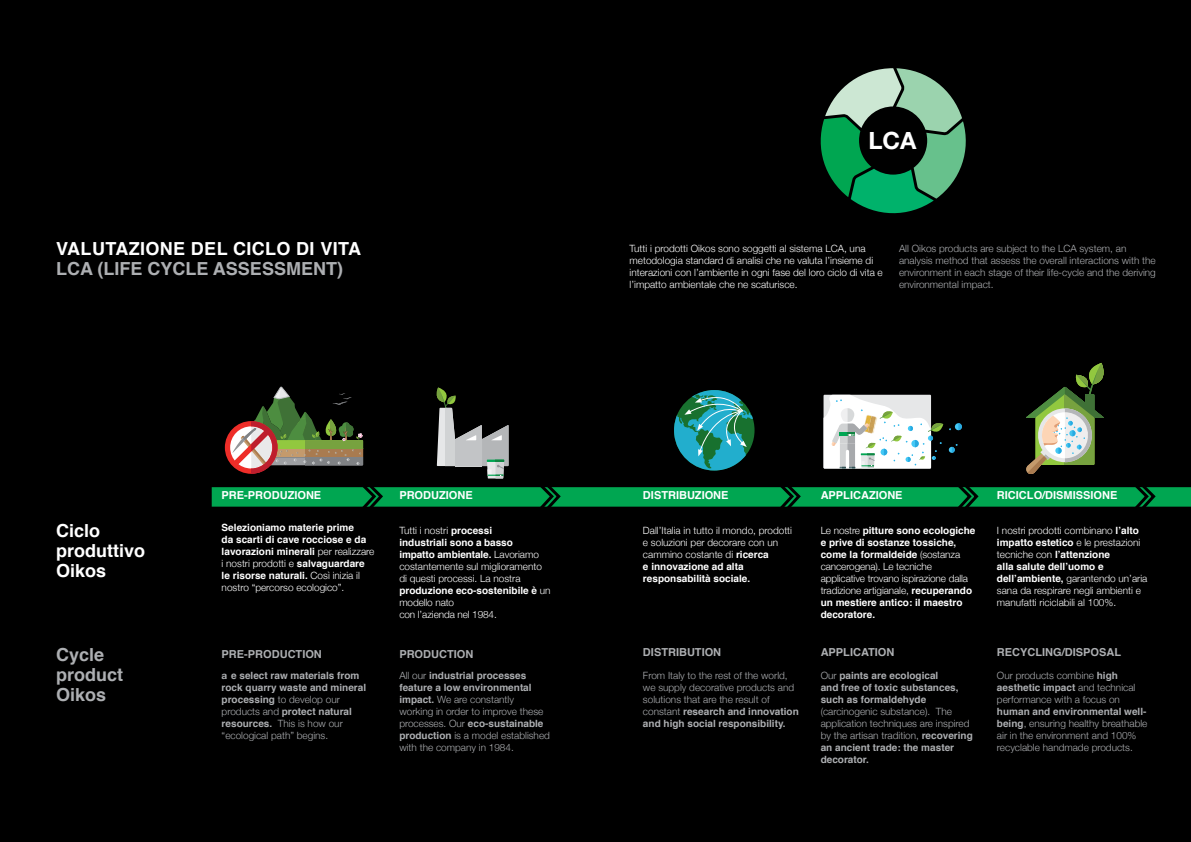
<style>
.page{position:relative;width:1191px;height:842px;background:#000}
.page>*{position:absolute;margin:0;border:0;box-sizing:border-box;transform-origin:0 0}
.t1{font:700 23.8px "Helvetica Neue";color:#fff}
.t2{font:700 18px/20px "Helvetica";color:#adafb2}
.t3{font:700 18px "Helvetica";letter-spacing:.02em;color:#fff}
.t4{font:700 18px/20px "Helvetica";color:#fff}
.t5{font:700 11px "Helvetica";color:#fff}
.t6{font:700 11px "Helvetica";color:#adafb2}
.t7{font:300 10px/12px "Helvetica Neue";color:#adafb2}
.t8{font:300 10px/12px "Helvetica Neue";color:#fff}
.t9{font:700 10px/12px "Helvetica";color:#fff}
.t10{font:700 10px/12px "Helvetica";color:#adafb2}
.s1{font-family:"Helvetica";font-weight:700}
.s2{font-family:"Helvetica Neue";font-weight:300}
.s3{font-family:"Helvetica Neue"}
</style>
<div class="page">
<svg style="left:436px;top:387px;width:72px;height:91px"></svg>
<svg style="left:820px;top:68px;width:146px;height:146px"></svg>
<div style="left:212px;top:487px;width:979px;height:20px;background:#00a651"></div>
<svg style="left:1026px;top:363px;width:78px;height:111px"></svg>
<svg style="left:769px;top:487px;width:34px;height:20px"></svg>
<svg style="left:823px;top:395px;width:139px;height:73px"></svg>
<svg style="left:1124px;top:487px;width:33px;height:20px"></svg>
<svg style="left:947px;top:487px;width:33px;height:20px"></svg>
<svg style="left:674px;top:390px;width:79px;height:80px"></svg>
<svg style="left:529px;top:487px;width:34px;height:20px"></svg>
<svg style="left:225px;top:387px;width:160px;height:120px"></svg>
<h2 class="t3" style="left:56px;top:235px;width:306px">VALUTAZIONE DEL CICLO DI VITA</h2>
<h2 class="t2" style="left:56px;top:259px;width:288px">LCA (LIFE CYCLE ASSESSMENT)</h2>
<h1 class="t1" style="left:868px;top:126px;width:50px">LCA</h1>
<p class="t8" style="left:629px;top:241px;width:255px">Tutti i prodotti Oikos sono soggetti al sistema LCA, una metodologia standard di analisi che ne valuta l’insieme di interazioni con l’ambiente in ogni fase del loro ciclo di vita e l’impatto ambientale che ne scaturisce.</p>
<p class="t7" style="left:899px;top:241px;width:258px">All Oikos products are subject to the LCA system, an analysis method that assess the overall interactions with the environment in each stage of their life-cycle and the deriving environmental impact.</p>
<p class="t5" style="left:222px;top:487px;width:101px">PRE-PRODUZIONE</p>
<p class="t5" style="left:399px;top:487px;width:75px">PRODUZIONE</p>
<p class="t8" style="left:399px;top:523px;width:94px">Tutti i nostri <span class="s1">processi</span></p>
<p class="t9" style="left:399px;top:536px;width:141px">industriali sono a basso impatto ambientale. <span class="s2">Lavoriamo</span></p>
<p class="t8" style="left:399px;top:559px;width:144px">costantemente sul miglioramento di questi processi. La nostra</p>
<p class="t9" style="left:399px;top:584px;width:153px">produzione eco-sostenibile è <span class="s2">un</span></p>
<p class="t8" style="left:399px;top:595px;width:99px">modello nato<br>con l’azienda nel 1984.</p>
<h2 class="t4" style="left:56px;top:521px;width:90px">Ciclo produttivo<br>Oikos</h2>
<p class="t9" style="left:222px;top:522px;width:154px">Selezioniamo materie prime<br>da scarti di cave rocciose e da lavorazioni minerali <span class="s2">per realizzare</span></p>
<p class="t8" style="left:222px;top:557px;width:145px">i nostri prodotti e <span class="s1">salvaguardare</span></p>
<p class="t9" style="left:222px;top:570px;width:140px">le risorse naturali. <span class="s2">Così inizia il</span></p>
<p class="t8" style="left:222px;top:581px;width:124px">nostro “percorso ecologico”.</p>
<h2 class="t2" style="left:56px;top:645px;width:50px">Cycle</h2>
<p class="t6" style="left:222px;top:646px;width:102px">PRE-PRODUCTION</p>
<p class="t6" style="left:399px;top:646px;width:75px">PRODUCTION</p>
<h2 class="t2" style="left:56px;top:665px;width:68px">product<br>Oikos</h2>
<p class="t10" style="left:222px;top:670px;width:146px"><span class="s3">W</span> e select raw materials from rock quarry waste and mineral</p>
<p class="t7" style="left:222px;top:693px;width:120px"><span class="s1">processing</span> to develop our</p>
<p class="t10" style="left:222px;top:706px;width:132px"><span class="s2">products and</span> protect natural</p>
<p class="t7" style="left:222px;top:717px;width:123px"><span class="s1">resources.</span> This is how our “ecological path” begins.</p>
<p class="t10" style="left:399px;top:670px;width:134px"><span class="s2">All our</span> industrial processes feature a low environmental</p>
<p class="t7" style="left:399px;top:693px;width:145px"><span class="s1">impact.</span> We are constantly working in order to improve these</p>
<p class="t10" style="left:399px;top:718px;width:146px"><span class="s2">processes. Our</span> eco-sustainable</p>
<p class="t7" style="left:399px;top:729px;width:152px"><span class="s1">production</span> is a model established with the company in 1984.</p>
<p class="t5" style="left:643px;top:487px;width:87px">DISTRIBUZIONE</p>
<p class="t5" style="left:820px;top:487px;width:83px">APPLICAZIONE</p>
<p class="t5" style="left:997px;top:487px;width:122px">RICICLO/DISMISSIONE</p>
<p class="t8" style="left:997px;top:523px;width:143px">I nostri prodotti combinano <span class="s1">l’alto</span></p>
<p class="t9" style="left:997px;top:536px;width:145px">impatto estetico <span class="s2">e le prestazioni tecniche con</span> l’attenzione<br>alla salute dell’uomo e</p>
<p class="t8" style="left:997px;top:571px;width:152px"><span class="s1">dell’ambiente,</span> garantendo un’aria sana da respirare negli ambienti e manufatti riciclabili al 100%.</p>
<p class="t8" style="left:643px;top:523px;width:151px">Dall’Italia in tutto il mondo, prodotti e soluzioni per decorare con un cammino costante di <span class="s1">ricerca</span></p>
<p class="t9" style="left:643px;top:560px;width:109px">e innovazione ad alta responsabilità sociale.</p>
<p class="t9" style="left:820px;top:524px;width:156px"><span class="s2">Le nostre</span> pitture sono ecologiche e prive di sostanze tossiche, come la formaldeide <span class="s2">(sostanza</span></p>
<p class="t8" style="left:820px;top:559px;width:153px">cancerogena). Le tecniche applicative trovano ispirazione dalla tradizione artigianale, <span class="s1">recuperando</span></p>
<p class="t9" style="left:820px;top:596px;width:143px">un mestiere antico: il maestro decoratore.</p>
<p class="t6" style="left:643px;top:643px;width:80px">DISTRIBUTION</p>
<p class="t6" style="left:820px;top:643px;width:75px">APPLICATION</p>
<p class="t6" style="left:997px;top:643px;width:126px">RECYCLING/DISPOSAL</p>
<p class="t7" style="left:643px;top:669px;width:153px">From Italy to the rest of the world, we supply decorative products and solutions that are the result of</p>
<p class="t10" style="left:643px;top:706px;width:157px"><span class="s2">constant</span> research and innovation and high social responsibility.</p>
<p class="t10" style="left:820px;top:670px;width:139px"><span class="s2">Our</span> paints are ecological and free of toxic substances, such as formaldehyde</p>
<p class="t7" style="left:820px;top:705px;width:154px">(carcinogenic substance). The application techniques are inspired by the artisan tradition, <span class="s1">recovering</span></p>
<p class="t10" style="left:820px;top:742px;width:135px">an ancient trade: the master decorator.</p>
<p class="t7" style="left:997px;top:669px;width:122px">Our products combine <span class="s1">high</span></p>
<p class="t10" style="left:997px;top:682px;width:140px">aesthetic impact <span class="s2">and technical</span></p>
<p class="t7" style="left:997px;top:693px;width:125px">performance with a focus on</p>
<p class="t10" style="left:997px;top:706px;width:151px">human and environmental well-</p>
<p class="t7" style="left:997px;top:717px;width:152px"><span class="s1">being</span>, ensuring healthy breathable air in the environment and 100% recyclable handmade products.</p>
</div>
